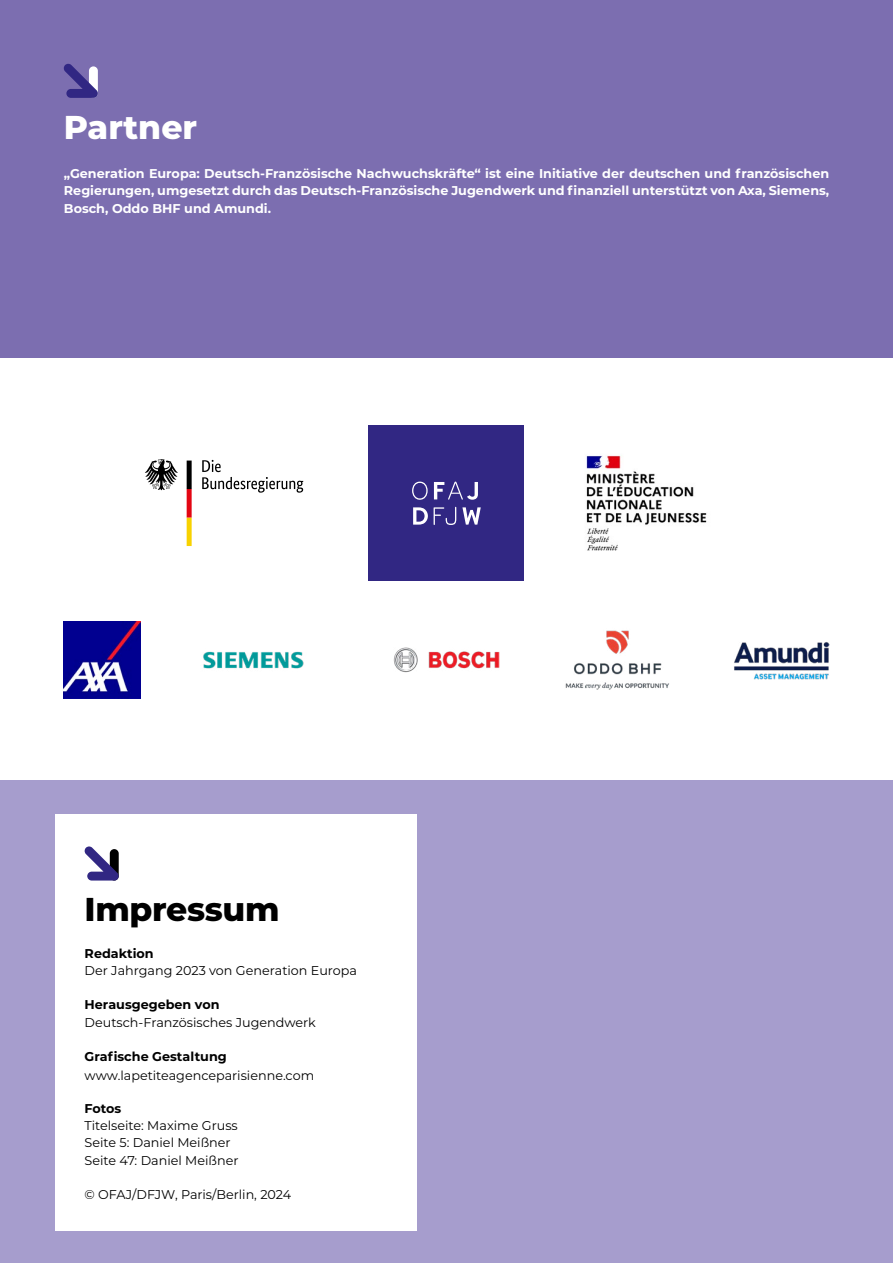
<style>
.page{position:relative;width:893px;height:1263px;background:#fff}
.page>*{position:absolute;margin:0;border:0;box-sizing:border-box;transform-origin:0 0}
.t1{font:800 33px "Montserrat";letter-spacing:-.01em;color:#000}
.t2{font:800 33px "Montserrat";color:#fff}
.t3{font:700 12.75px/17.2px "Montserrat";color:#fff;text-align:justify}
.t4{font:12.75px/17.2px "Montserrat";color:#000}
.t5{font:700 12.75px "Montserrat";color:#000}
</style>
<div class="page">
<div style="left:0;top:780px;width:893px;height:483px;background:#a69dcd"></div>
<div style="left:0;top:0;width:893px;height:357px;background:#7c6eb0"></div>
<img style="left:565px;top:630px;width:104px;height:60px">
<img style="left:734px;top:642px;width:95px;height:37px">
<img style="left:394px;top:648px;width:105px;height:25px">
<img style="left:64px;top:622px;width:76px;height:76px">
<div style="left:369px;top:426px;width:155px;height:155px;background:#312783"></div>
<svg style="left:413px;top:507px;width:15px;height:18px"></svg>
<svg style="left:434px;top:507px;width:22px;height:18px"></svg>
<svg style="left:462px;top:507px;width:19px;height:18px"></svg>
<svg style="left:412px;top:482px;width:16px;height:18px"></svg>
<svg style="left:434px;top:482px;width:44px;height:18px"></svg>
<svg style="left:202px;top:460px;width:101px;height:33px"></svg>
<svg style="left:145px;top:459px;width:33px;height:31px"></svg>
<svg style="left:187px;top:460px;width:5px;height:86px"></svg>
<img style="left:586px;top:455px;width:121px;height:96px">
<img style="left:203px;top:651px;width:101px;height:18px">
<svg style="left:63px;top:63px;width:35px;height:35px"></svg>
<div style="left:55px;top:814px;width:362px;height:417px;background:#fff"></div>
<svg style="left:84px;top:846px;width:35px;height:34px"></svg>
<h1 class="t2" style="left:64px;top:103px;width:135px">Partner</h1>
<p class="t3" style="left:64px;top:164px;width:767px">„Generation Europa: Deutsch-Französische Nachwuchskräfte“ ist eine Initiative der deutschen und französischen Regierungen, umgesetzt durch das Deutsch-Französische Jugendwerk und finanziell unterstützt von Axa, Siemens, Bosch, Oddo BHF und Amundi.</p>
<h1 class="t1" style="left:85px;top:885px;width:196px">Impressum</h1>
<p class="t5" style="left:85px;top:944px;width:71px">Redaktion</p>
<p class="t4" style="left:85px;top:961px;width:274px">Der Jahrgang 2023 von Generation Europa</p>
<p class="t5" style="left:85px;top:996px;width:136px">Herausgegeben von</p>
<p class="t4" style="left:85px;top:1013px;width:233px">Deutsch-Französisches Jugendwerk</p>
<p class="t5" style="left:85px;top:1047px;width:144px">Grafische Gestaltung</p>
<p class="t4" style="left:85px;top:1066px;width:231px">www.lapetiteagenceparisienne.com</p>
<p class="t5" style="left:85px;top:1099px;width:38px">Fotos</p>
<p class="t4" style="left:85px;top:1116px;width:155px">Titelseite: Maxime Gruss<br>Seite 5: Daniel Meißner<br>Seite 47: Daniel Meißner</p>
<p class="t4" style="left:85px;top:1185px;width:208px">© OFAJ/DFJW, Paris/Berlin, 2024</p>
</div>
